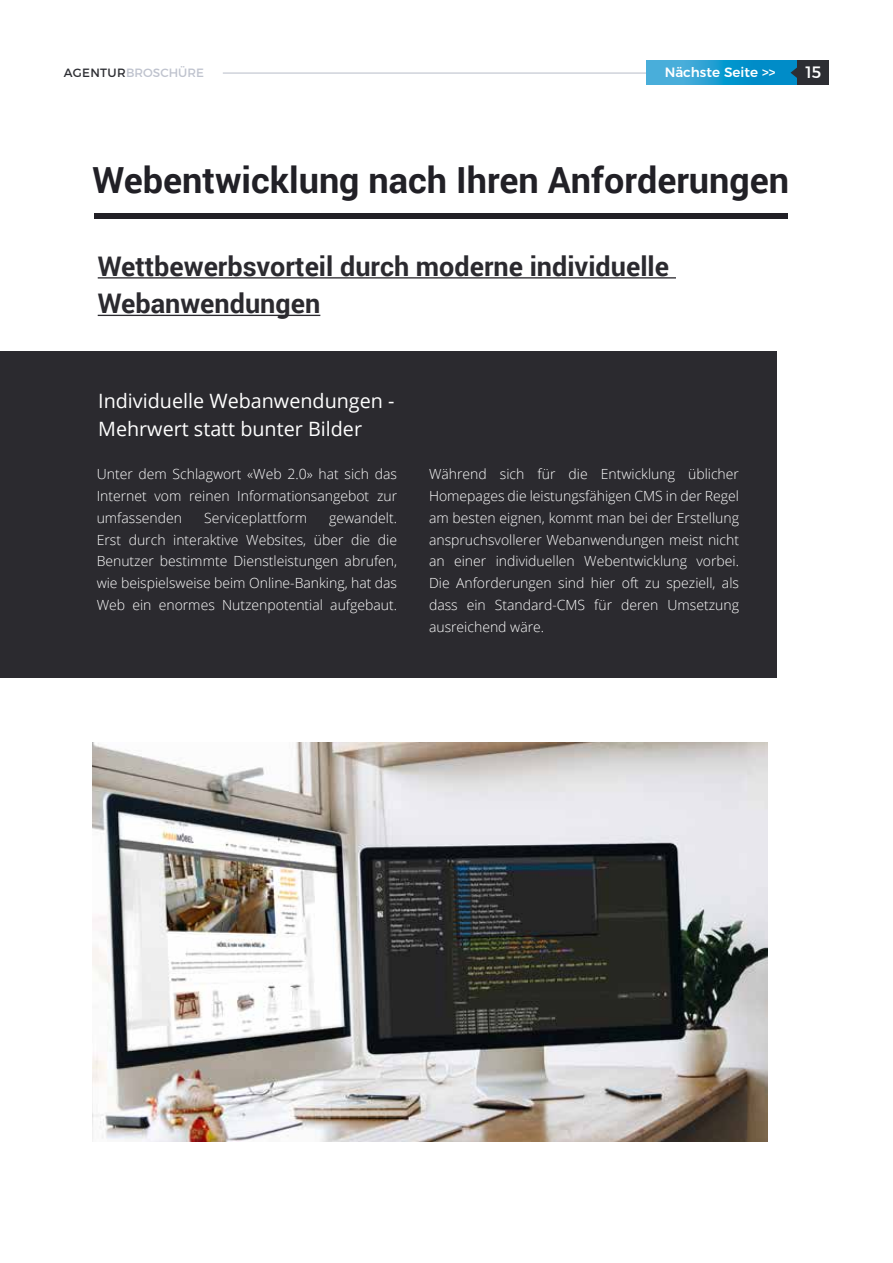
<style>
.page{position:relative;width:893px;height:1263px;background:#fff}
.page>*{position:absolute;margin:0;border:0;box-sizing:border-box;transform-origin:0 0}
.t1{font:700 36px "Roboto";color:#212026}
.t2{font:700 27px/37.5px "Roboto";color:#2b2a2f}
.t3{font:19.8px/27.6px "Open Sans";color:#fff}
.t4{font:16.5px "Montserrat";color:#fff}
.t5{font:300 13.95px/21.8px "Open Sans";color:#fff;text-align:justify}
.t6{font:500 13.5px "Montserrat";color:#fff}
.t7{font:12px "Montserrat";color:#bfc3ce}
.s1{color:#2d2e33}
</style>
<div class="page">
<img style="left:93px;top:742px;width:675px;height:400px">
<div style="left:94px;top:213px;width:693px;height:6px;background:#212026"></div>
<div style="left:0;top:351px;width:776px;height:326px;background:#2b2a2f"></div>
<hr style="left:223px;top:72px;width:458px;height:2px;background:#bfc3ce">
<svg style="left:646px;top:61px;width:151px;height:24px;background:#1f9cd0"></svg>
<div style="left:797px;top:61px;width:32px;height:24px;background:#2d2e33"></div>
<svg style="left:790px;top:63px;width:7px;height:19px"></svg>
<hr style="left:98px;top:277px;width:578px;height:2px;background:#2b2a2f">
<hr style="left:98px;top:315px;width:222px;height:1px;background:#2b2a2f">
<p class="t7" style="left:64px;top:64px;width:142px"><span class="s1">AGENTUR</span>BROSCHÜRE</p>
<p class="t6" style="left:665px;top:62px;width:112px">Nächste Seite &gt;&gt;</p>
<p class="t4" style="left:805px;top:58px;width:17px">15</p>
<h1 class="t1" style="left:92px;top:154px;width:698px">Webentwicklung nach Ihren Anforderungen</h1>
<h2 class="t2" style="left:98px;top:246px;width:573px">Wettbewerbsvorteil durch moderne individuelle<br>Webanwendungen</h2>
<h3 class="t3" style="left:98px;top:386px;width:298px">Individuelle Webanwendungen -<br>Mehrwert statt bunter Bilder</h3>
<p class="t5" style="left:97px;top:463px;width:302px">Unter dem Schlagwort «Web 2.0» hat sich das Internet vom reinen Informationsangebot zur umfassenden</p>
<p class="t5" style="left:204px;top:506px;width:105px">Serviceplattform</p>
<p class="t5" style="left:97px;top:506px;width:302px;text-indent:233px">gewandelt.<br>Erst durch interaktive Websites, über die die Benutzer bestimmte Dienstleistungen abrufen, wie beispielsweise beim Online-Banking, hat das Web ein enormes Nutzenpotential aufgebaut.</p>
<p class="t5" style="left:429px;top:463px;width:312px">Während sich für die Entwicklung üblicher Homepages die leistungsfähigen CMS in der Regel am besten eignen, kommt man bei der Erstellung anspruchsvollerer Webanwendungen meist nicht an einer individuellen Webentwicklung vorbei.<br>Die Anforderungen sind hier oft zu speziell, als dass ein Standard-CMS für deren Umsetzung ausreichend wäre.</p>
</div>
